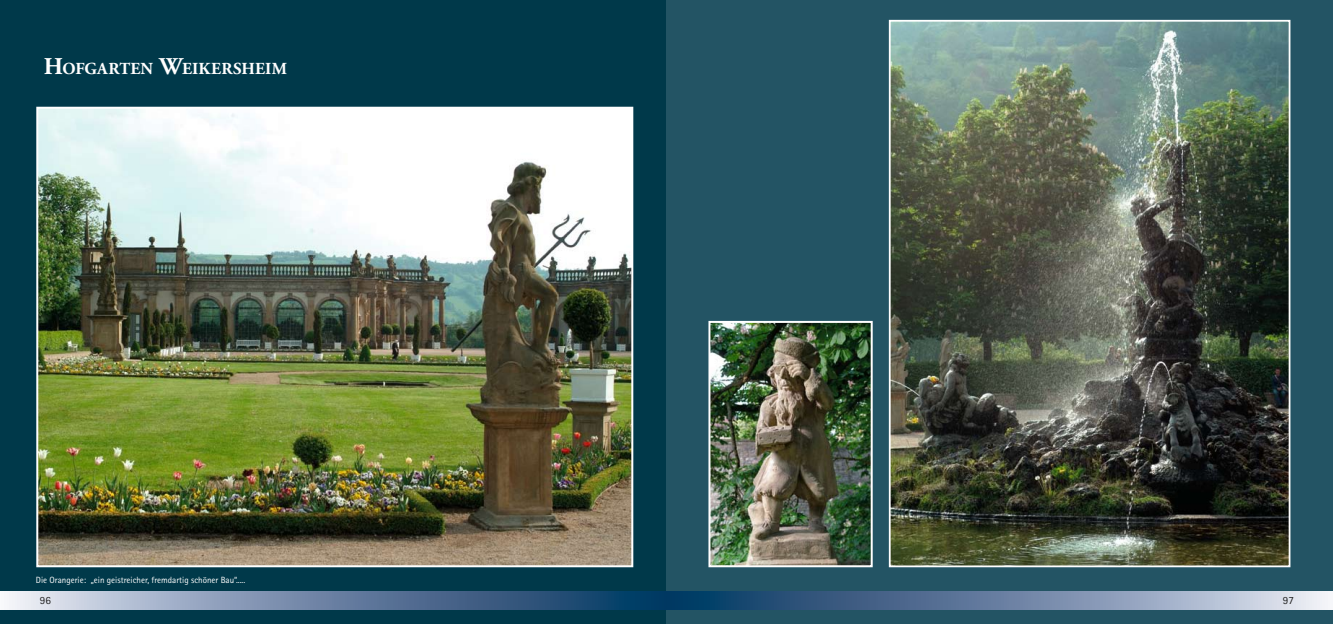
<style>
.page{position:relative;width:1333px;height:624px;background:#fff}
.page>*{position:absolute;margin:0;border:0;box-sizing:border-box;transform-origin:0 0}
.t1{font:700 16.8px "Adobe Garamond";letter-spacing:.01em;color:#fff}
.t2{font:11px "Rotis Sans Serif";color:#1d1d1d}
.t3{font:9px "Rotis Sans Serif";color:#fff}
.s1{font-size:24px}
</style>
<div class="page">
<div style="left:0;top:0;width:667px;height:624px;background:#00394a"></div>
<div style="left:667px;top:0;width:665px;height:624px;background:#235464"></div>
<svg style="left:0;top:591px;width:666px;height:18px;background:#6f87a6"></svg>
<svg style="left:666px;top:591px;width:666px;height:18px;background:#6d86a5"></svg>
<img style="left:891px;top:23px;width:396px;height:541px">
<div style="left:888px;top:20px;width:402px;height:547px;border:2px solid #fff"></div>
<img style="left:39px;top:110px;width:591px;height:454px">
<div style="left:36px;top:107px;width:597px;height:460px;border:2px solid #fff"></div>
<img style="left:711px;top:324px;width:158px;height:240px">
<div style="left:708px;top:321px;width:164px;height:246px;border:2px solid #fff"></div>
<h1 class="t1" style="left:44px;top:60px;width:245px"><span class="s1">H</span>OFGARTEN <span class="s1">W</span>EIKERSHEIM</h1>
<p class="t3" style="left:36px;top:574px;width:211px">Die Orangerie: „ein geistreicher, fremdartig schöner Bau“.....</p>
<p class="t2" style="left:40px;top:593px;width:12px">96</p>
<p class="t2" style="left:1282px;top:593px;width:12px">97</p>
</div>
